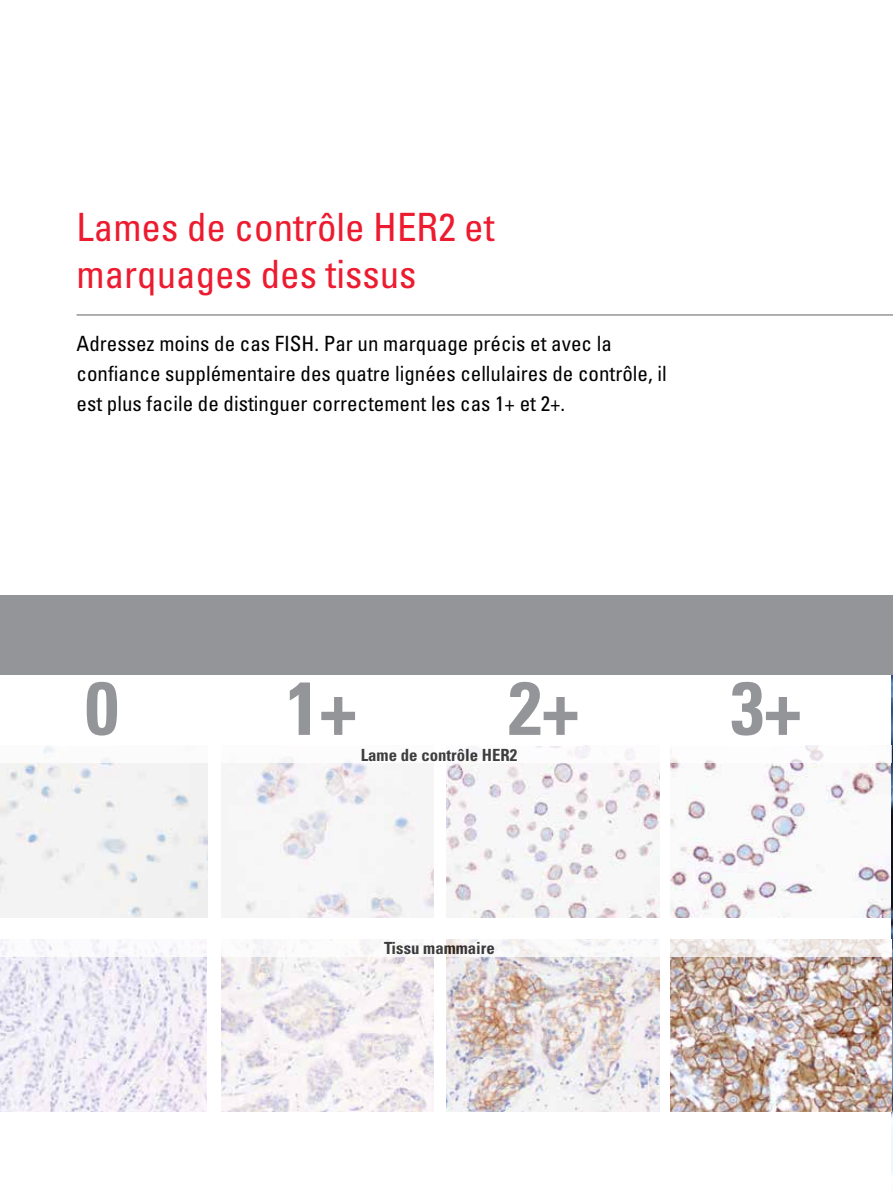
<style>
.page{position:relative;width:893px;height:1191px;background:#fff}
.page>*{position:absolute;margin:0;border:0;box-sizing:border-box;transform-origin:0 0}
.t1{font:700 condensed 75px "Univers LT Std";color:#939598}
.t2{font:condensed 39px/46.8px "Univers LT Std";color:#ed1b2f}
.t3{font:condensed 21px/30px "Univers LT Std";color:#000}
.t4{font:700 condensed 16.8px "Univers LT Std";color:#000}
</style>
<div class="page">
<img style="left:892px;top:675px;width:1px;height:499px">
<hr style="left:77px;top:314px;width:816px;height:2px;background:#939598">
<img style="left:446px;top:957px;width:213px;height:154px">
<img style="left:671px;top:957px;width:221px;height:154px">
<img style="left:0;top:957px;width:206px;height:154px">
<img style="left:0;top:763px;width:207px;height:154px">
<img style="left:228px;top:763px;width:206px;height:154px">
<img style="left:446px;top:763px;width:213px;height:154px">
<img style="left:671px;top:763px;width:219px;height:154px">
<img style="left:221px;top:957px;width:213px;height:154px">
<svg style="left:0;top:939px;width:892px;height:18px"></svg>
<div style="left:0;top:595px;width:893px;height:80px;background:#939598"></div>
<h2 class="t2" style="left:77px;top:203px;width:420px">Lames de contrôle HER2 et marquages des tissus</h2>
<p class="t3" style="left:77px;top:328px;width:592px">Adressez moins de cas FISH. Par un marquage précis et avec la confiance supplémentaire des quatre lignées cellulaires de contrôle, il est plus facile de distinguer correctement les cas 1+ et 2+.</p>
<h1 class="t1" style="left:85px;top:662px;width:35px">0</h1>
<h1 class="t1" style="left:286px;top:662px;width:72px">1+</h1>
<h1 class="t1" style="left:508px;top:662px;width:72px">2+</h1>
<h1 class="t1" style="left:731px;top:662px;width:72px">3+</h1>
<p class="t4" style="left:361px;top:744px;width:158px">Lame de contrôle HER2</p>
<p class="t4" style="left:384px;top:938px;width:112px">Tissu mammaire</p>
</div>
